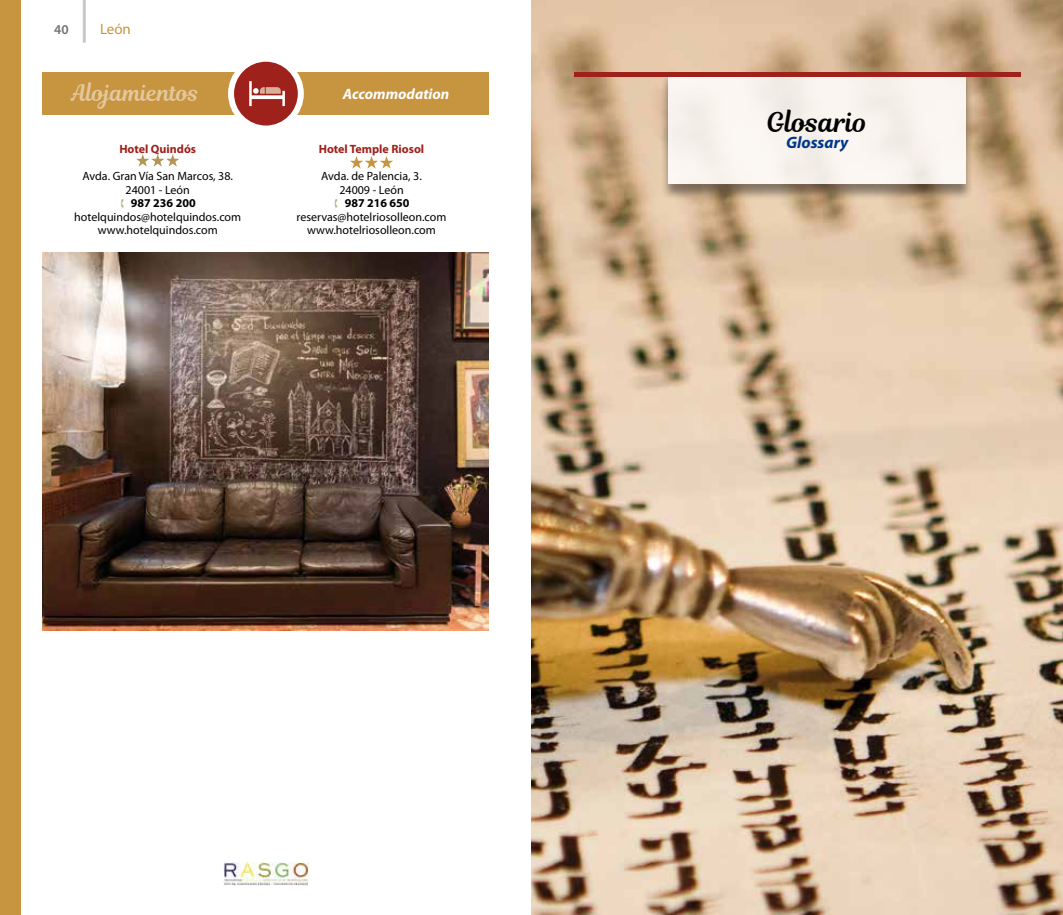
<style>
.page{position:relative;width:1063px;height:915px;background:#fff}
.page>*{position:absolute;margin:0;border:0;box-sizing:border-box;transform-origin:0 0}
.t1{font:27px "Magnolia Script";color:#000}
.t2{font:22.5px "Magnolia Script";color:#e3c89e}
.t3{font:italic 700 16.5px "Myriad Pro";color:#00368a}
.t4{font:italic 700 15px "Myriad Pro";color:#fff}
.t5{font:15px "Myriad Pro";color:#c79440}
.t6{font:600 13.5px "Myriad Pro";color:#707172}
.t7{font:12px/13.5px "Myriad Pro";color:#000;text-align:center}
.t8{font:700 12px "Myriad Pro";color:#9f211b}
.t9{font:700 12px "Myriad Pro";color:#000}
</style>
<div class="page">
<hr style="left:83px;top:0;width:3px;height:43px;background:#c6c7c8">
<div style="left:0;top:0;width:21px;height:914px;background:#c79440"></div>
<div style="left:43px;top:72px;width:446px;height:43px;background:#c79440"></div>
<div style="left:231px;top:59px;width:70px;height:69px;background:#9f211b;border-radius:50%"></div>
<div style="left:228px;top:56px;width:76px;height:75px;border:6px solid #fff;border-radius:50%"></div>
<svg style="left:249px;top:81px;width:36px;height:25px"></svg>
<svg style="left:350px;top:156px;width:43px;height:12px"></svg>
<img style="left:531px;top:0;width:532px;height:914px">
<svg style="left:136px;top:154px;width:43px;height:13px"></svg>
<img style="left:43px;top:252px;width:446px;height:378px">
<div style="left:660px;top:73px;width:314px;height:128px;background:#000;opacity:.5"></div>
<div style="left:668px;top:72px;width:298px;height:112px;background:#f9f4ef"></div>
<div style="left:574px;top:72px;width:446px;height:5px;background:#9f211b"></div>
<img style="left:223px;top:862px;width:85px;height:22px">
<p class="t6" style="left:54px;top:21px;width:16px">40</p>
<p class="t5" style="left:100px;top:20px;width:32px">León</p>
<h2 class="t2" style="left:71px;top:76px;width:129px">Alojamientos</h2>
<p class="t4" style="left:343px;top:84px;width:108px">Accommodation</p>
<p class="t8" style="left:319px;top:141px;width:107px">Hotel Temple Riosol</p>
<p class="t7" style="left:321px;top:169px;width:102px">Avda. de Palencia, 3.<br>24009 - León</p>
<p class="t9" style="left:345px;top:195px;width:66px">987 216 650</p>
<p class="t7" style="left:297px;top:210px;width:151px">reservas@hotelriosolleon.com www.hotelriosolleon.com</p>
<p class="t8" style="left:119px;top:141px;width:78px">Hotel Quindós</p>
<p class="t7" style="left:82px;top:169px;width:152px">Avda. Gran Vía San Marcos, 38.<br>24001 - León</p>
<p class="t9" style="left:131px;top:195px;width:66px">987 236 200</p>
<p class="t7" style="left:74px;top:210px;width:168px">hotelquindos@hotelquindos.com www.hotelquindos.com</p>
<h1 class="t1" style="left:767px;top:102px;width:103px">Glosario</h1>
<h3 class="t3" style="left:786px;top:132px;width:64px">Glossary</h3>
</div>
